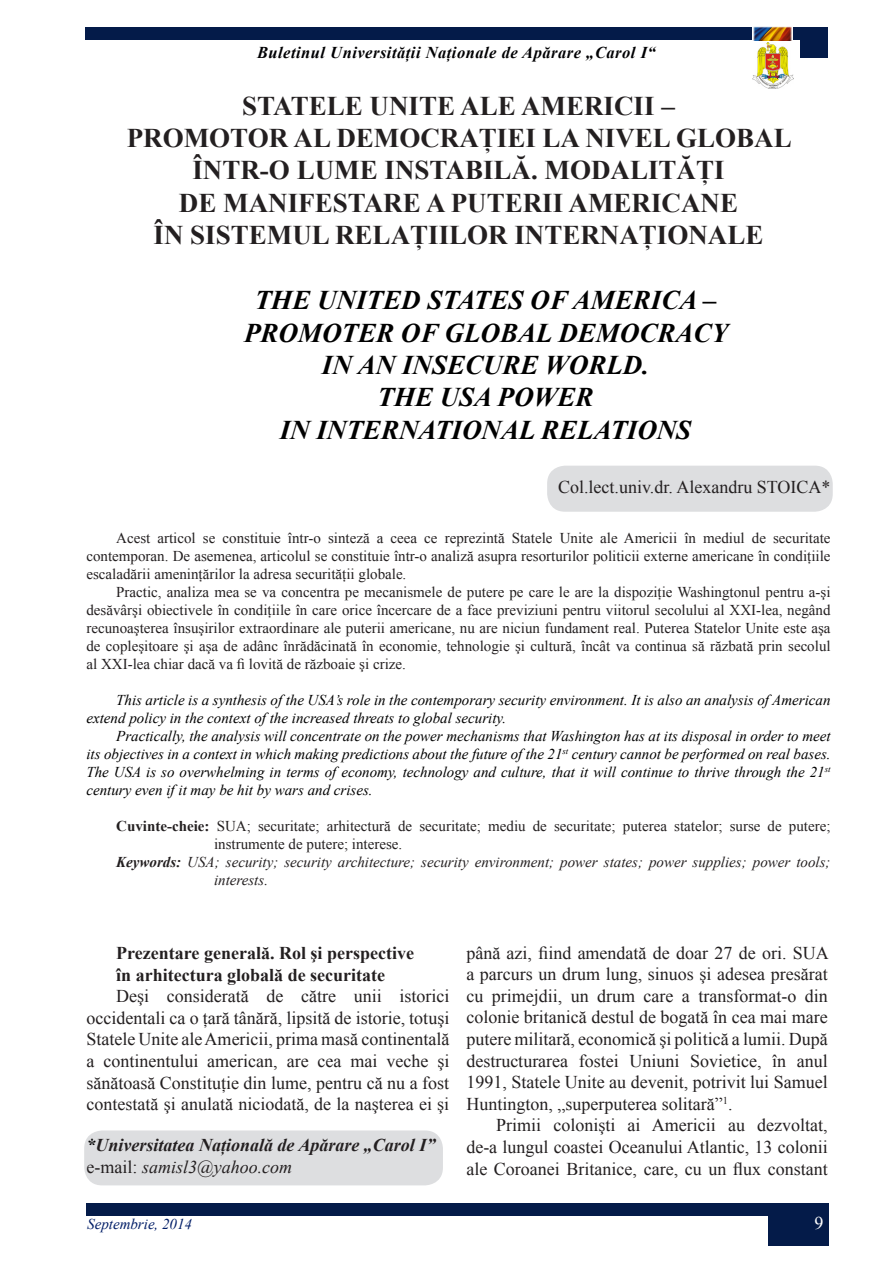
<style>
.page{position:relative;width:893px;height:1263px;background:#fff}
.page>*{position:absolute;margin:0;border:0;box-sizing:border-box;transform-origin:0 0}
.Body_Text{font:700 27px "Times New Roman";color:#231f20}
.Body_Text-2{font:italic 700 27px "Times New Roman";color:#000}
.t1{font:18px/21.6px "Times New Roman";color:#231f20;text-align:justify}
.t2{font:700 18px "Times New Roman";color:#231f20}
.t3{font:italic 700 18px "Times New Roman";color:#231f20}
.t4{font:italic 18px "Times New Roman";color:#231f20}
.t5{font:18px "Times New Roman";color:#fff}
.t6{font:italic 700 16.5px "Times New Roman";letter-spacing:.03em;color:#000103}
.t7{font:15px/18px "Times New Roman";color:#231f20;text-align:justify}
.t8{font:italic 15px/18px "Times New Roman";color:#000}
.t9{font:italic 15px/18px "Times New Roman";color:#231f20}
.t10{font:italic 15px "Times New Roman";color:#001d67}
.s1{font-weight:700}
.s2{color:#000}
.s3{font-style:normal}
</style>
<div class="page">
<img style="left:753px;top:43px;width:40px;height:45px">
<div style="left:85px;top:27px;width:743px;height:13px;background:#041b49"></div>
<img style="left:752px;top:27px;width:40px;height:13px">
<div style="left:800px;top:36px;width:28px;height:22px;background:#041b49"></div>
<div style="left:87px;top:1203px;width:742px;height:13px;background:#041b49"></div>
<div style="left:768px;top:1216px;width:61px;height:29px;background:#041b49"></div>
<div style="left:547px;top:466px;width:286px;height:46px;background:#dddee0;border-radius:18px"></div>
<div style="left:84px;top:1130px;width:359px;height:55px;background:#dddee0;border-radius:18px"></div>
<p class="t6" style="left:257px;top:41px;width:400px">Buletinul Universităţii Naţionale de Apărare „Carol I“</p>
<p class="Body_Text" style="left:242px;top:87px;width:434px">STATELE UNITE ALE AMERICII –</p>
<p class="Body_Text" style="left:127px;top:119px;width:666px">PROMOTOR AL DEMOCRAŢIEI LA NIVEL GLOBAL</p>
<p class="Body_Text" style="left:192px;top:152px;width:534px">ÎNTR-O LUME INSTABILĂ. MODALITĂŢI</p>
<p class="Body_Text" style="left:179px;top:184px;width:561px">DE MANIFESTARE A PUTERII AMERICANE</p>
<p class="Body_Text" style="left:154px;top:217px;width:611px">ÎN SISTEMUL RELAŢIILOR INTERNAŢIONALE</p>
<p class="Body_Text-2" style="left:255px;top:281px;width:463px">THE UNITED STATES OF AMERICA –</p>
<p class="Body_Text-2" style="left:244px;top:314px;width:485px">PROMOTER OF GLOBAL DEMOCRACY</p>
<p class="Body_Text-2" style="left:322px;top:346px;width:329px">IN AN INSECURE WORLD.</p>
<p class="Body_Text-2" style="left:377px;top:378px;width:218px">THE USA POWER</p>
<p class="Body_Text-2" style="left:280px;top:411px;width:413px">IN INTERNATIONAL RELATIONS</p>
<p class="t1" style="left:558px;top:476px;width:274px">Col.lect.univ.dr. Alexandru STOICA*</p>
<p class="t7" style="left:86px;top:529px;width:746px;text-indent:30px">Acest articol se constituie într-o sinteză a ceea ce reprezintă Statele Unite ale Americii în mediul de securitate contemporan. De asemenea, articolul se constituie într-o analiză asupra resorturilor politicii externe americane în condiţiile escaladării ameninţărilor la adresa securităţii globale.</p>
<p class="t7" style="left:86px;top:583px;width:746px;text-indent:30px">Practic, analiza mea se va concentra pe mecanismele de putere pe care le are la dispoziţie Washingtonul pentru a-şi desăvârşi obiectivele în condiţiile în care orice încercare de a face previziuni pentru viitorul secolului al XXI-lea, negând recunoaşterea însuşirilor extraordinare ale puterii americane, nu are niciun fundament real. Puterea Statelor Unite este aşa de copleşitoare şi aşa de adânc înrădăcinată în economie, tehnologie şi cultură, încât va continua să răzbată prin secolul al XXI-lea chiar dacă va fi lovită de războaie şi crize.</p>
<p class="t8" style="left:86px;top:691px;width:746px;text-indent:30px">This article is a synthesis of the USA’s role in the contemporary security environment. It is also an analysis of American extend policy in the context of the increased threats to global security.</p>
<p class="t8" style="left:86px;top:727px;width:746px;text-align:justify;text-indent:30px">Practically, the analysis will concentrate on the power mechanisms that Washington has at its disposal in order to meet its objectives in a context in which making predictions about the future of the 21<sup>st</sup> century cannot be performed on real bases.<br>The USA is so overwhelming in terms of economy, technology and culture, that it will continue to thrive through the 21<sup>st </sup>century even if it may be hit by wars and crises.</p>
<p class="t7" style="left:214px;top:817px;width:618px;text-indent:-98px"><span class="s1">Cuvinte-cheie:</span> SUA; securitate; arhitectură de securitate; mediu de securitate; puterea statelor; surse de putere; instrumente de putere; interese.</p>
<p class="t9" style="left:214px;top:853px;width:618px;text-indent:-98px"><span class="s1">Keywords:</span> USA; security; security architecture; security environment; power states; power supplies; power tools; interests.</p>
<p class="t2" style="left:116px;top:940px;width:299px">Prezentare generală. Rol şi perspective</p>
<p class="t2" style="left:116px;top:962px;width:270px">în arhitectura globală de securitate</p>
<p class="t1" style="left:86px;top:985px;width:364px;text-indent:30px">Deşi considerată de către unii istorici occidentali ca o ţară tânără, lipsită de istorie, totuşi Statele Unite ale Americii, prima masă continentală a continentului american, are cea mai veche şi sănătoasă Constituţie din lume, pentru că nu a fost contestată şi anulată niciodată, de la naşterea ei şi</p>
<p class="t3" style="left:87px;top:1133px;width:350px"><span class="s2">*</span>Universitatea Naţională de Apărare „Carol I”</p>
<p class="t4" style="left:87px;top:1154px;width:207px"><span class="s3">e-mail:</span> samisl3@yahoo.com</p>
<p class="t1" style="left:466px;top:941px;width:364px">până azi, fiind amendată de doar 27 de ori. SUA a parcurs un drum lung, sinuos şi adesea presărat cu primejdii, un drum care a transformat-o din colonie britanică destul de bogată în cea mai mare putere militară, economică şi politică a lumii. După destructurarea fostei Uniuni Sovietice, în anul 1991, Statele Unite au devenit, potrivit lui Samuel Huntington, „superputerea solitară”<sup>1</sup>.</p>
<p class="t1" style="left:466px;top:1114px;width:363px;text-indent:30px">Primii colonişti ai Americii au dezvoltat, de-a lungul coastei Oceanului Atlantic, 13 colonii ale Coroanei Britanice, care, cu un flux constant</p>
<p class="t10" style="left:87px;top:1213px;width:106px">Septembrie, 2014</p>
<p class="t5" style="left:814px;top:1210px;width:10px">9</p>
</div>
